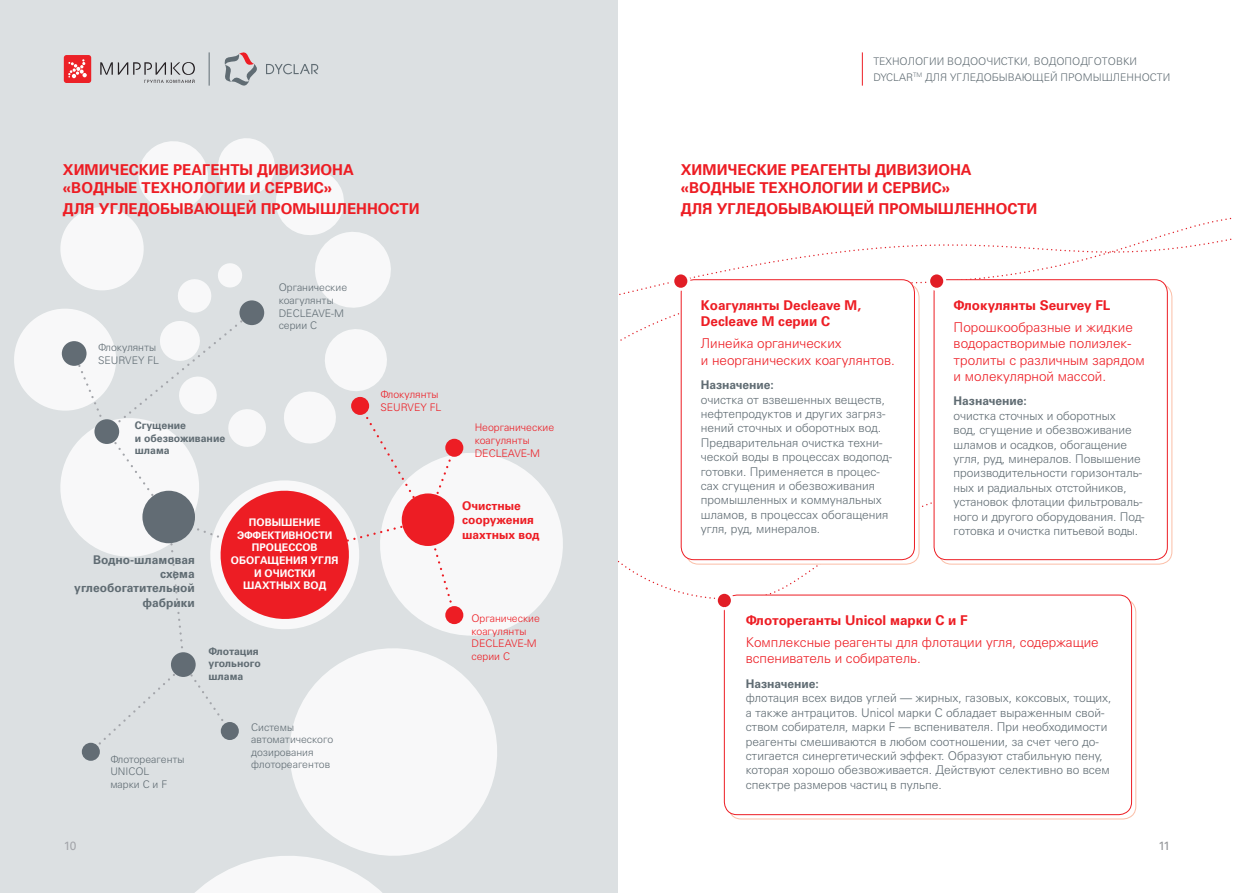
<style>
.page{position:relative;width:1234px;height:893px;background:#fff}
.page>*{position:absolute;margin:0;border:0;box-sizing:border-box;transform-origin:0 0}
.t1{font:700 15px/18px "Univers LTCYR 65";color:#ed1d24}
.t2{font:300 13.5px/16.2px "Univers LTCYR 45";color:#ed1d24}
.t3{font:700 13.5px/16.2px "Univers LTCYR 65";color:#ed1d24}
.t4{font:300 12px/14.4px "Univers LTCYR 45";color:#606c73}
.t5{font:700 12px/14.4px "Univers LTCYR 65";color:#606c73;text-align:right}
.t6{font:700 12px/14.4px "Univers LTCYR 65";color:#ed1d24}
.t7{font:12px "Univers LTCYR 55 Roman";color:#939598}
.t8{font:12px "Univers LTCYR 55 Roman";color:#a3a5aa}
.t9{font:300 10.5px/12.6px "Univers LTCYR 45";color:#606c73}
.t10{font:300 10.5px/12.6px "Univers LTCYR 45";color:#ed1d24}
.t11{font:700 10.5px "Univers LTCYR 65";color:#fff}
.t12{font:700 10.5px/12.6px "Univers LTCYR 65";color:#606c73}
</style>
<div class="page">
<hr style="left:861px;top:52px;width:1px;height:34px;background:#ed1d24">
<svg style="left:617px;top:559px;width:139px;height:47px"></svg>
<svg style="left:760px;top:471px;width:371px;height:127px"></svg>
<svg style="left:617px;top:230px;width:556px;height:97px"></svg>
<svg style="left:617px;top:282px;width:63px;height:126px"></svg>
<svg style="left:883px;top:217px;width:349px;height:68px"></svg>
<div style="left:933px;top:280px;width:233px;height:280px;background:#fff;border-radius:13px"></div>
<div style="left:933px;top:279px;width:234px;height:281px;border:1px solid #ed1d24;border-radius:13px"></div>
<div style="left:681px;top:280px;width:233px;height:280px;background:#fff;border-radius:13px"></div>
<div style="left:680px;top:279px;width:234px;height:281px;border:1px solid #ed1d24;border-radius:13px"></div>
<div style="left:724px;top:595px;width:407px;height:220px;background:#fff;border-radius:13px"></div>
<div style="left:723px;top:595px;width:408px;height:220px;border:1px solid #ed1d24;border-radius:13px"></div>
<div style="left:0;top:0;width:617px;height:893px;background:#dce0e2"></div>
<div style="left:64px;top:55px;width:27px;height:28px;background:#ec2127;border-radius:3px"></div>
<svg style="left:68px;top:59px;width:19px;height:19px"></svg>
<svg style="left:100px;top:62px;width:95px;height:21px"></svg>
<svg style="left:224px;top:52px;width:94px;height:34px"></svg>
<hr style="left:209px;top:52px;width:1px;height:34px;background:#606c73">
<svg style="left:195px;top:856px;width:187px;height:37px"></svg>
<svg style="left:275px;top:752px;width:222px;height:118px;fill:#f8f8f9"></svg>
<div style="left:82px;top:743px;width:18px;height:18px;background:#626c74;border-radius:50%"></div>
<svg style="left:14px;top:138px;width:549px;height:614px"></svg>
<svg style="left:926px;top:271px;width:20px;height:20px"></svg>
<div style="left:714px;top:591px;width:19px;height:19px;background:#e11e26;border:3px solid #fff;border-radius:50%"></div>
<div style="left:671px;top:271px;width:19px;height:20px;background:#e11e26;border:3px solid #fff;border-radius:50%"></div>
<div style="left:94px;top:419px;width:25px;height:25px;background:#626c74;border-radius:50%"></div>
<div style="left:62px;top:341px;width:24px;height:25px;background:#626c74;border-radius:50%"></div>
<p class="t1" style="left:63px;top:160px;width:290px">Химические реагенты дивизиона «Вод</p>
<p class="t1" style="left:63px;top:176px;width:271px;line-height:21px;text-indent:41px">ные технологии и сервис» для угледоб</p>
<p class="t1" style="left:170px;top:199px;width:251px">ывающей промышленности</p>
<p class="t9" style="left:98px;top:341px;width:63px">Флокулянты<br>SEURVEY FL</p>
<p class="t12" style="left:135px;top:418px;width:92px">Сгущение<br>и обезвоживание шлама</p>
<p class="t9" style="left:279px;top:281px;width:70px">Органические коагулянты<br>DECLEAVE-M серии C</p>
<p class="t5" style="left:74px;top:552px;width:122px">Водно-шламовая схема углеобогатительной фабрики</p>
<p class="t11" style="left:249px;top:515px;width:73px">Повышение</p>
<p class="t11" style="left:237px;top:528px;width:97px">эффективности</p>
<p class="t11" style="left:252px;top:540px;width:45px">процессо</p>
<p class="t11" style="left:310px;top:540px;width:9px">в</p>
<p class="t11" style="left:231px;top:553px;width:9px">обо</p>
<p class="t11" style="left:254px;top:553px;width:84px">гащения угля</p>
<p class="t11" style="left:254px;top:565px;width:63px">и оч истки</p>
<p class="t11" style="left:243px;top:578px;width:76px">шахтных вод</p>
<p class="t12" style="left:208px;top:644px;width:54px">Флотация угольного шлама</p>
<p class="t9" style="left:110px;top:752px;width:76px">Флотореагенты<br>UNICOL<br>марки С и F</p>
<p class="t9" style="left:251px;top:720px;width:83px">Системы автоматического дозирования флотореагентов</p>
<p class="t8" style="left:64px;top:838px;width:14px">10</p>
<p class="t10" style="left:380px;top:388px;width:63px">Флокулянты<br>SEURVEY FL</p>
<p class="t10" style="left:474px;top:421px;width:81px">Неорганические коагулянты<br>DECLEAVE-M</p>
<p class="t6" style="left:462px;top:498px;width:79px">Очистные сооружения шахтных вод</p>
<p class="t10" style="left:471px;top:612px;width:70px">Органические коагулянты<br>DECLEAVE-M серии C</p>
<p class="t9" style="left:873px;top:53px;width:298px;line-height:15.6px">Технологии водоочистки, водоподготовки<br>DYCLAR<sup>ТМ</sup> для угледобывающей пром ышленности</p>
<p class="t1" style="left:680px;top:160px;width:290px">Химические реагенты дивизиона «Вод</p>
<p class="t1" style="left:680px;top:176px;width:271px;line-height:21px;text-indent:41px">ные технологии и сервис» для угледоб</p>
<p class="t1" style="left:788px;top:199px;width:251px">ывающей промышленности</p>
<p class="t3" style="left:700px;top:296px;width:162px">Коагулянты Decleave M,<br>Decleave M серии С</p>
<p class="t2" style="left:700px;top:335px;width:195px">Линейка органических<br>и неорганических коагулянтов.</p>
<p class="t5" style="left:700px;top:377px;width:75px">Назначение:</p>
<p class="t4" style="left:700px;top:392px;width:193px">очистка от взвешенных веществ, нефтепродуктов и других загряз&shy;нений сточных и оборотных вод.<br>П редварительная очистка техни&shy;ческой воды в процессах водопод&shy;готовки. П рименяется в процес&shy;сах сгущения и обезвоживания промышленных и коммунальных шламов, в процессах обогащения угля, руд, минералов.</p>
<p class="t3" style="left:953px;top:296px;width:158px">Флокулянты Seurvey FL</p>
<p class="t2" style="left:953px;top:319px;width:192px">П орошкообразные и жидкие водорастворимые полиэлек&shy;тролиты с различным зарядом и молекулярной массой.</p>
<p class="t5" style="left:953px;top:393px;width:75px">Назначение:</p>
<p class="t4" style="left:953px;top:408px;width:192px">очистка сточных и оборотных<br>вод, сгущение и обезвоживание шламов и осадков, обогащение угля, руд, минералов. Повышение производительности горизонталь&shy;ных и радиальных отстойников, установок флотации фильтроваль&shy;ного и другого оборудования. П од&shy;готовка и очистка питьевой воды.</p>
<p class="t3" style="left:745px;top:611px;width:223px">Флотореганты Unicol марки С и F</p>
<p class="t2" style="left:745px;top:634px;width:354px">Комплексные реагенты для флотации угля, содержащие вспениватель и собиратель.</p>
<p class="t5" style="left:745px;top:676px;width:75px">Назначение:</p>
<p class="t4" style="left:745px;top:691px;width:367px">флотация всех видов углей — жирных, газовых, коксовых, тощих, а также антрацитов. Unicol марки С обладает выраженным свой&shy;ством собирателя, марки F — вспенивателя. П ри необходимости реагенты смешиваются в любом соотношении, за счет чего до&shy;стигается синергетический эффект. Образуют стабильную пену, которая хорошо обезвоживается. Действуют селективно во всем спектре размеров частиц в пульпе.</p>
<p class="t7" style="left:1158px;top:838px;width:13px">11</p>
</div>
